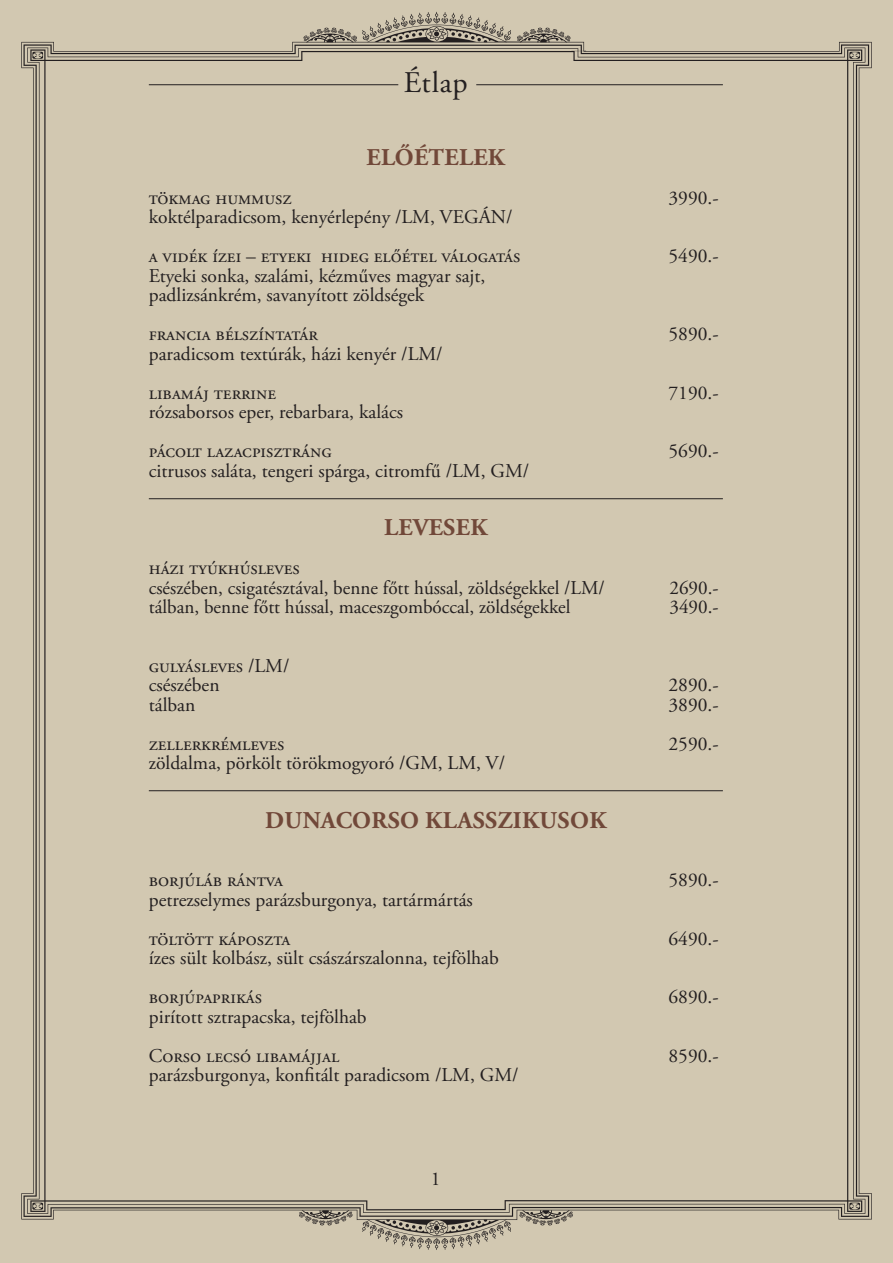
<style>
.page{position:relative;width:893px;height:1263px;background:#fff}
.page>*{position:absolute;margin:0;border:0;box-sizing:border-box;transform-origin:0 0}
.t1{font:30px "Adobe Garamond Pro";color:#231f20}
.t2{font:700 24px "Adobe Garamond Pro";letter-spacing:.015em;color:#714839}
.t3{font:19.5px "Adobe Garamond Pro";color:#231f20}
</style>
<div class="page">
<div style="left:2px;top:0;width:891px;height:1261px;background:#d2c8b1"></div>
<hr style="left:149px;top:498px;width:574px;height:1px;background:#231f20">
<hr style="left:149px;top:790px;width:574px;height:1px;background:#231f20">
<hr style="left:149px;top:84px;width:249px;height:1px;background:#231f20">
<hr style="left:476px;top:84px;width:247px;height:1px;background:#231f20">
<p class="t1" style="left:404px;top:64px;width:65px">Étlap</p>
<p class="t2" style="left:367px;top:143px;width:140px">ELŐÉTELEK</p>
<p class="t3" style="left:149px;top:186px;width:144px">tökmag hummusz</p>
<p class="t3" style="left:668px;top:186px;width:52px">3990.-</p>
<p class="t3" style="left:149px;top:205px;width:365px">koktélparadicsom, kenyérlepény /LM, VEGÁN/</p>
<p class="t3" style="left:149px;top:244px;width:373px">a vidék ízei – etyeki hideg előétel válogatás</p>
<p class="t3" style="left:668px;top:244px;width:52px">5490.-</p>
<p class="t3" style="left:149px;top:264px;width:338px">Etyeki sonka, szalámi, kézműves magyar sajt,</p>
<p class="t3" style="left:149px;top:283px;width:277px">padlizsánkrém, savanyított zöldségek</p>
<p class="t3" style="left:149px;top:322px;width:171px">francia bélszíntatár</p>
<p class="t3" style="left:668px;top:322px;width:52px">5890.-</p>
<p class="t3" style="left:149px;top:342px;width:295px">paradicsom textúrák, házi kenyér /LM/</p>
<p class="t3" style="left:149px;top:381px;width:129px">libamáj terrine</p>
<p class="t3" style="left:668px;top:381px;width:52px">7190.-</p>
<p class="t3" style="left:149px;top:400px;width:256px">rózsaborsos eper, rebarbara, kalács</p>
<p class="t3" style="left:149px;top:439px;width:184px">pácolt lazacpisztráng</p>
<p class="t3" style="left:668px;top:439px;width:52px">5690.-</p>
<p class="t3" style="left:149px;top:459px;width:382px">citrusos saláta, tengeri spárga, citromfű /LM, GM/</p>
<p class="t2" style="left:384px;top:514px;width:105px">LEVESEK</p>
<p class="t3" style="left:149px;top:556px;width:152px">házi tyúkhúsleves</p>
<p class="t3" style="left:149px;top:576px;width:457px">csészében, csigatésztával, benne főtt hússal, zöldségekkel /LM/</p>
<p class="t3" style="left:669px;top:576px;width:51px">2690.-</p>
<p class="t3" style="left:149px;top:595px;width:423px">tálban, benne főtt hússal, maceszgombóccal, zöldségekkel</p>
<p class="t3" style="left:669px;top:595px;width:51px">3490.-</p>
<p class="t3" style="left:149px;top:654px;width:142px">gulyásleves /LM/</p>
<p class="t3" style="left:149px;top:673px;width:72px">csészében</p>
<p class="t3" style="left:668px;top:673px;width:52px">2890.-</p>
<p class="t3" style="left:149px;top:693px;width:48px">tálban</p>
<p class="t3" style="left:668px;top:693px;width:52px">3890.-</p>
<p class="t3" style="left:149px;top:732px;width:137px">zellerkrémleves</p>
<p class="t3" style="left:668px;top:732px;width:52px">2590.-</p>
<p class="t3" style="left:149px;top:751px;width:358px">zöldalma, pörkölt törökmogyoró /GM, LM, V/</p>
<p class="t2" style="left:265px;top:806px;width:343px">DUNACORSO KLASSZIKUSOK</p>
<p class="t3" style="left:149px;top:868px;width:136px">borjúláb rántva</p>
<p class="t3" style="left:668px;top:868px;width:52px">5890.-</p>
<p class="t3" style="left:149px;top:888px;width:326px">petrezselymes parázsburgonya, tartármártás</p>
<p class="t3" style="left:149px;top:927px;width:143px">töltött káposzta</p>
<p class="t3" style="left:668px;top:927px;width:52px">6490.-</p>
<p class="t3" style="left:149px;top:946px;width:352px">ízes sült kolbász, sült császárszalonna, tejfölhab</p>
<p class="t3" style="left:149px;top:985px;width:115px">borjúpaprikás</p>
<p class="t3" style="left:668px;top:985px;width:52px">6890.-</p>
<p class="t3" style="left:149px;top:1005px;width:219px">pirított sztrapacska, tejfölhab</p>
<p class="t3" style="left:149px;top:1044px;width:192px">Corso lecsó libamájjal</p>
<p class="t3" style="left:668px;top:1044px;width:52px">8590.-</p>
<p class="t3" style="left:149px;top:1063px;width:371px">parázsburgonya, konfitált paradicsom /LM, GM/</p>
<p class="t3" style="left:431px;top:1167px;width:11px">1</p>
</div>
